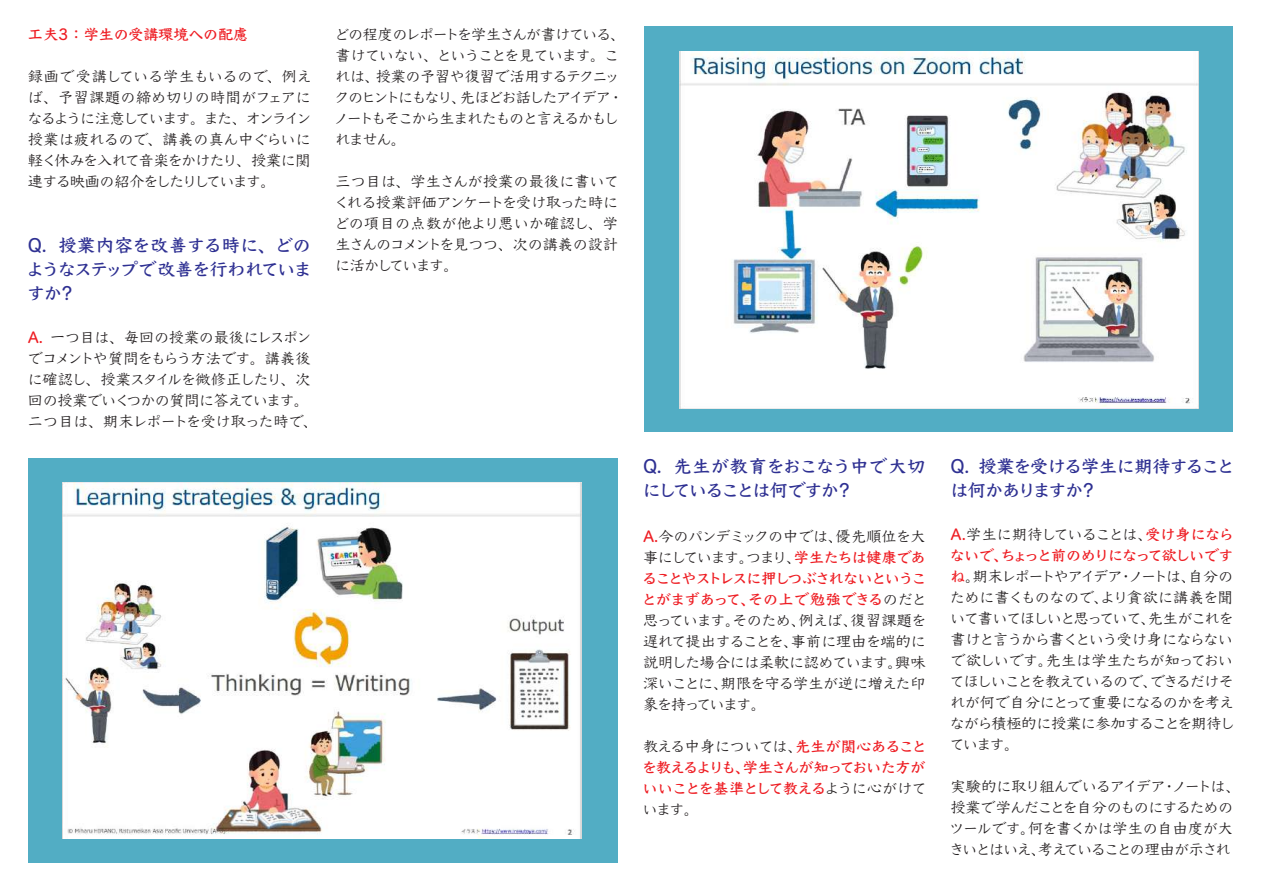
<style>
.page{position:relative;width:1263px;height:893px;background:#fff}
.page>*{position:absolute;margin:0;border:0;box-sizing:border-box;transform-origin:0 0}
.t1{font:700 18px/24px "Yu Kyo Yoko";letter-spacing:-.055em;color:#2e3092}
.t2{font:500 15px/21px "Yu Kyo Yoko";letter-spacing:-.06em;color:#231f20;text-align:justify}
.t3{font:500 15px/21px "Yu Kyo Yoko";letter-spacing:-.085em;color:#231f20}
.t4{font:700 15px/21px "Yu Kyo Yoko";letter-spacing:-.035em;color:#ee1d23;text-align:justify}
.t5{font:700 15px "Yu Kyo Yoko";letter-spacing:-.005em;color:#ee1d23}
.s1{font-weight:700;color:#ee1d23}
.s2{font-weight:500;color:#231f20}
</style>
<div class="page">
<div style="left:28px;top:458px;width:590px;height:405px;background:#52adc4"></div>
<div style="left:644px;top:26px;width:588px;height:406px;background:#52adc4"></div>
<img style="left:63px;top:483px;width:518px;height:355px">
<img style="left:680px;top:51px;width:518px;height:357px">
<hr style="left:667px;top:443px;width:544px;height:3px;background:#9ac8d8">
<p class="t5" style="left:28px;top:23px;width:222px">工夫３：学生の受講環境への配慮</p>
<p class="t2" style="left:27px;top:66px;width:286px">録画で受講している学生もいるので、例えば、予習課題の締め切りの時間がフェアになるように注意しています。また、オンライン授業は疲れるので、講義の真ん中ぐらいに軽く休みを入れて音楽をかけたり、授業に関連する映画の紹介をしたりしています。</p>
<p class="t1" style="left:26px;top:234px;width:287px;text-align:justify">Q. 授業内容を改善する時に、どのようなステップで改善を行われていますか？</p>
<p class="t2" style="left:28px;top:327px;width:292px;text-align:left"><span class="s1">A.</span> 一つ目は、毎回の授業の最後にレスポンでコメントや質問をもらう方法です。講義後に確認し、授業スタイルを微修正したり、次回の授業でいくつかの質問に答えています。二つ目は、期末レポートを受け取った時で、</p>
<p class="t3" style="left:334px;top:24px;width:293px">どの程度のレポートを学生さんが書けている、書けていない、ということを見ています。これは、授業の予習や復習で活用するテクニックのヒントにもなり、先ほどお話したアイデア・ノートもそこから生まれたものと言えるかもしれません。</p>
<p class="t2" style="left:334px;top:171px;width:287px">三つ目は、学生さんが授業の最後に書いてくれる授業評価アンケートを受け取った時にどの項目の点数が他より悪いか確認し、学生さんのコメントを見つつ、次の講義の設計に活かしています。</p>
<p class="t1" style="left:643px;top:455px;width:284px">Q. 先生が教育をおこなう中で大切にしていることは何ですか？</p>
<p class="t2" style="left:642px;top:526px;width:286px"><span class="s1">A.</span>今のパンデミックの中では、優先順位を大事にしています。つまり、<span class="s1">学生たちは健康であることやストレスに押しつぶされないということがまずあって、その上で勉強できる</span>のだと思っています。そのため、例えば、復習課題を遅れて提出することを、事前に理由を端的に説明した場合には柔軟に認めています。興味深いことに、期限を守る学生が逆に増えた印象を持っています。</p>
<p class="t4" style="left:642px;top:737px;width:286px"><span class="s2">教える中身については、</span>先生が関心あることを教えるよりも、学生さんが知っておいた方がいいことを基準として教える<span class="s2">ように心がけています。</span></p>
<p class="t1" style="left:950px;top:455px;width:286px">Q. 授業を受ける学生に期待することは何かありますか？</p>
<p class="t2" style="left:950px;top:524px;width:287px;text-align:left"><span class="s1">A.</span>学生に期待していることは、<span class="s1">受け身にならないで、ちょっと前のめりになって欲しいですね</span>。期末レポートやアイデア・ノートは、自分のために書くものなので、より貪欲に講義を聞いて書いてほしいと思っていて、先生がこれを書けと言うから書くという受け身にならないで欲しいです。先生は学生たちが知っておいてほしいことを教えているので、できるだけそれが何で自分にとって重要になるのかを考えながら積極的に授業に参加することを期待しています。</p>
<p class="t2" style="left:949px;top:776px;width:293px;text-align:left">実験的に取り組んでいるアイデア・ノートは、授業で学んだことを自分のものにするためのツールです。何を書くかは学生の自由度が大きいとはいえ、考えていることの理由が示され</p>
</div>
